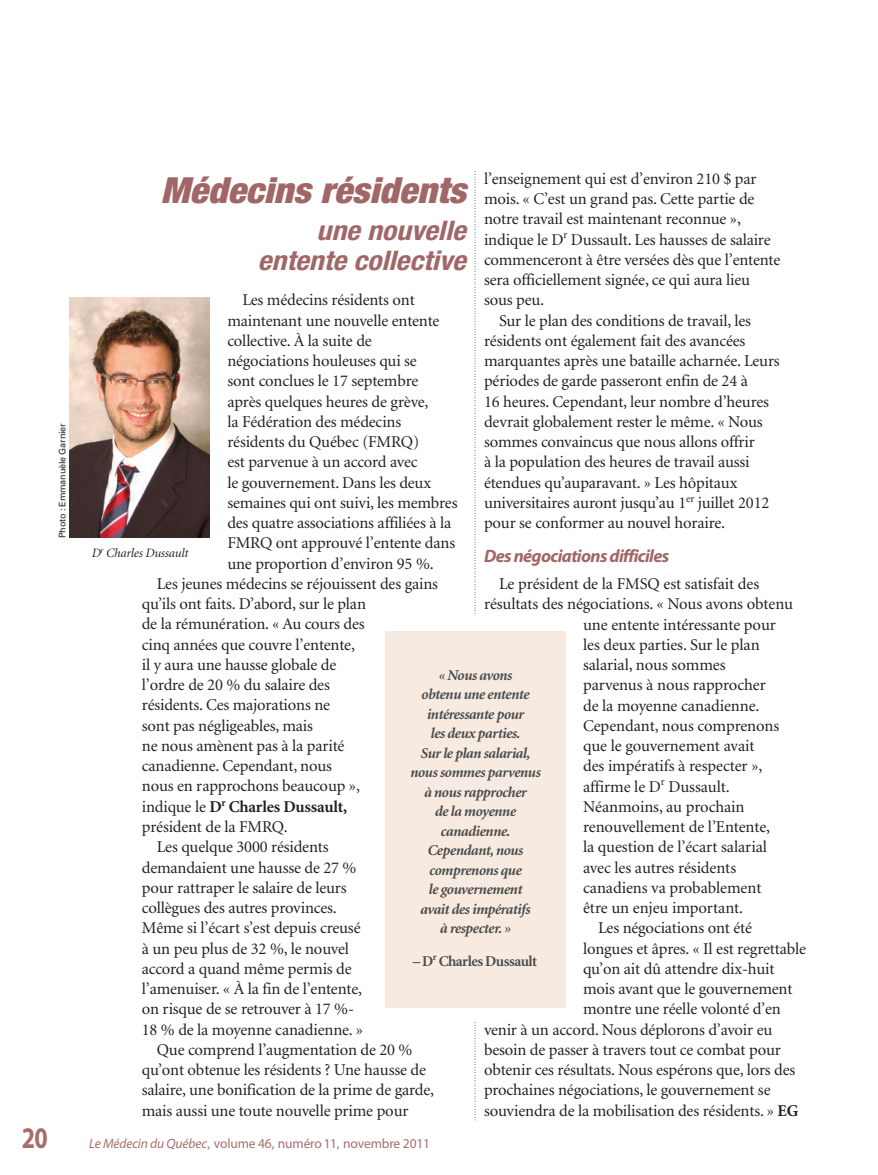
<style>
.page{position:relative;width:878px;height:1175px;background:#fff}
.page>*{position:absolute;margin:0;border:0;box-sizing:border-box;transform-origin:0 0}
.t1{font:italic 900 condensed 36px "Helvetica Neue";color:#a16766;scale:1.05 1}
.t2{font:700 30px "Myriad Pro";color:#a56e6c;scale:.8 1}
.t3{font:italic 700 condensed 27px/30px "Helvetica Neue";color:#a16766;text-align:right;scale:1.1 1}
.t4{font:italic 700 18px "Myriad Pro";letter-spacing:-.035em;color:#a16766}
.t5{font:16.5px "Minion";letter-spacing:-.01em;color:#231f20}
.t6{font:700 16.5px "Minion";letter-spacing:-.01em;color:#231f20}
.t7{font:italic 700 15px/19.5px "Minion";letter-spacing:-.035em;color:#4b4c4d;text-align:center}
.t8{font:700 15px "Minion";letter-spacing:-.035em;color:#4b4c4d}
.t9{font:13.5px "Myriad Pro";letter-spacing:-.01em;color:#a56e6c}
.t10{font:italic 12.75px "Minion";letter-spacing:-.01em;color:#231f20}
.t11{font:9px "Univers";letter-spacing:-.015em;color:#231f20}
.s1{font-weight:700}
.s2{font-weight:400}
.s3{font-style:italic}
</style>
<div class="page">
<svg style="left:474px;top:172px;width:1px;height:442px"></svg>
<svg style="left:474px;top:1022px;width:1px;height:98px"></svg>
<div style="left:385px;top:631px;width:180px;height:376px;background:#f7ebe1"></div>
<img style="left:70px;top:297px;width:139px;height:241px">
<p class="t11" style="left:59px;top:538px;width:116px;rotate:-90deg">Photo : Emmanuèle Garnier</p>
<p class="t5" style="left:484px;top:172px;width:274px">l’enseignement qui est d’environ 210 $ par</p>
<p class="t5" style="left:484px;top:192px;width:272px">mois. « C’est un grand pas. Cette partie de</p>
<p class="t5" style="left:484px;top:212px;width:258px">notre travail est maintenant reconnue »,</p>
<p class="t5" style="left:484px;top:233px;width:288px">indique le D<sup>r</sup> Dussault. Les hausses de salaire</p>
<p class="t5" style="left:484px;top:253px;width:298px">commenceront à être versées dès que l’entente</p>
<p class="t5" style="left:484px;top:273px;width:267px">sera officiellement signée, ce qui aura lieu</p>
<p class="t5" style="left:484px;top:294px;width:62px">sous peu.</p>
<p class="t5" style="left:499px;top:314px;width:253px">Sur le plan des conditions de travail, les</p>
<p class="t5" style="left:484px;top:334px;width:263px">résidents ont également fait des avancées</p>
<p class="t5" style="left:484px;top:354px;width:297px">marquantes après une bataille acharnée. Leurs</p>
<p class="t5" style="left:484px;top:375px;width:265px">périodes de garde passeront enfin de 24 à</p>
<p class="t5" style="left:484px;top:395px;width:286px">16 heures. Cependant, leur nombre d’heures</p>
<p class="t5" style="left:484px;top:415px;width:280px">devrait globalement rester le même. « Nous</p>
<p class="t5" style="left:484px;top:435px;width:272px">sommes convaincus que nous allons offrir</p>
<p class="t5" style="left:484px;top:455px;width:267px">à la population des heures de travail aussi</p>
<p class="t5" style="left:484px;top:476px;width:255px">étendues qu’auparavant. » Les hôpitaux</p>
<p class="t5" style="left:484px;top:496px;width:287px">universitaires auront jusqu’au 1<sup>er</sup> juillet 2012</p>
<p class="t5" style="left:484px;top:516px;width:242px">pour se conformer au nouvel horaire.</p>
<p class="t4" style="left:484px;top:549px;width:187px">Des négociations difficiles</p>
<p class="t5" style="left:499px;top:577px;width:262px">Le président de la FMSQ est satisfait des</p>
<p class="t5" style="left:484px;top:597px;width:310px">résultats des négociations. « Nous avons obtenu</p>
<p class="t5" style="left:583px;top:618px;width:194px">une entente intéressante pour</p>
<p class="t5" style="left:583px;top:638px;width:178px">les deux parties. Sur le plan</p>
<p class="t5" style="left:583px;top:658px;width:144px">salarial, nous sommes</p>
<p class="t5" style="left:583px;top:678px;width:184px">parvenus à nous rapprocher</p>
<p class="t5" style="left:583px;top:699px;width:178px">de la moyenne canadienne.</p>
<p class="t5" style="left:583px;top:719px;width:198px">Cependant, nous comprenons</p>
<p class="t5" style="left:583px;top:739px;width:173px">que le gouvernement avait</p>
<p class="t5" style="left:583px;top:759px;width:181px">des impératifs à respecter »,</p>
<p class="t5" style="left:583px;top:779px;width:148px">affirme le D<sup>r</sup> Dussault.</p>
<p class="t5" style="left:583px;top:800px;width:163px">Néanmoins, au prochain</p>
<p class="t5" style="left:583px;top:820px;width:189px">renouvellement de l’Entente,</p>
<p class="t5" style="left:583px;top:840px;width:185px">la question de l’écart salarial</p>
<p class="t5" style="left:583px;top:861px;width:155px">avec les autres résidents</p>
<p class="t5" style="left:583px;top:881px;width:180px">canadiens va probablement</p>
<p class="t5" style="left:583px;top:901px;width:162px">être un enjeu important.</p>
<p class="t5" style="left:598px;top:921px;width:155px">Les négociations ont été</p>
<p class="t5" style="left:583px;top:941px;width:224px">longues et âpres. « Il est regrettable</p>
<p class="t5" style="left:583px;top:962px;width:193px">qu’on ait dû attendre dix-huit</p>
<p class="t5" style="left:583px;top:982px;width:211px">mois avant que le gouvernement</p>
<p class="t5" style="left:583px;top:1002px;width:199px">montre une réelle volonté d’en</p>
<p class="t5" style="left:484px;top:1022px;width:290px">venir à un accord. Nous déplorons d’avoir eu</p>
<p class="t5" style="left:484px;top:1043px;width:298px">besoin de passer à travers tout ce combat pour</p>
<p class="t5" style="left:484px;top:1063px;width:313px">obtenir ces résultats. Nous espérons que, lors des</p>
<p class="t5" style="left:484px;top:1083px;width:288px">prochaines négociations, le gouvernement se</p>
<p class="t5" style="left:484px;top:1103px;width:316px">souviendra de la mobilisation des résidents. » <span class="s1">EG</span></p>
<h1 class="t1" style="left:161px;top:177px;width:292px">Médecins résidents</h1>
<h3 class="t3" style="left:258px;top:217px;width:191px">une nouvelle entente collective</h3>
<p class="t5" style="left:242px;top:294px;width:174px">Les médecins résidents ont</p>
<p class="t5" style="left:227px;top:314px;width:214px">maintenant une nouvelle entente</p>
<p class="t5" style="left:227px;top:334px;width:146px">collective. À la suite de</p>
<p class="t5" style="left:227px;top:354px;width:191px">négociations houleuses qui se</p>
<p class="t5" style="left:227px;top:375px;width:192px">sont conclues le 17 septembre</p>
<p class="t5" style="left:227px;top:395px;width:203px">après quelques heures de grève,</p>
<p class="t5" style="left:227px;top:415px;width:175px">la Fédération des médecins</p>
<p class="t5" style="left:227px;top:435px;width:193px">résidents du Québec (FMRQ)</p>
<p class="t5" style="left:227px;top:455px;width:192px">est parvenue à un accord avec</p>
<p class="t5" style="left:227px;top:476px;width:205px">le gouvernement. Dans les deux</p>
<p class="t5" style="left:227px;top:496px;width:232px">semaines qui ont suivi, les membres</p>
<p class="t5" style="left:227px;top:516px;width:225px">des quatre associations affiliées à la</p>
<p class="t5" style="left:227px;top:536px;width:229px">FMRQ ont approuvé l’entente dans</p>
<p class="t5" style="left:227px;top:557px;width:208px">une proportion d’environ 95 %.</p>
<p class="t5" style="left:157px;top:577px;width:283px">Les jeunes médecins se réjouissent des gains</p>
<p class="t5" style="left:142px;top:597px;width:226px">qu’ils ont faits. D’abord, sur le plan</p>
<p class="t5" style="left:142px;top:617px;width:224px">de la rémunération. « Au cours des</p>
<p class="t5" style="left:142px;top:638px;width:215px">cinq années que couvre l’entente,</p>
<p class="t5" style="left:142px;top:658px;width:196px">il y aura une hausse globale de</p>
<p class="t5" style="left:142px;top:678px;width:189px">l’ordre de 20 % du salaire des</p>
<p class="t5" style="left:142px;top:698px;width:190px">résidents. Ces majorations ne</p>
<p class="t5" style="left:142px;top:719px;width:173px">sont pas négligeables, mais</p>
<p class="t5" style="left:142px;top:739px;width:204px">ne nous amènent pas à la parité</p>
<p class="t5" style="left:142px;top:759px;width:192px">canadienne. Cependant, nous</p>
<p class="t5" style="left:142px;top:779px;width:220px">nous en rapprochons beaucoup »,</p>
<p class="t6" style="left:142px;top:800px;width:207px"><span class="s2">indique le</span> D<sup>r</sup> Charles Dussault,</p>
<p class="t5" style="left:142px;top:820px;width:147px">président de la FMRQ.</p>
<p class="t5" style="left:157px;top:840px;width:173px">Les quelque 3000 résidents</p>
<p class="t5" style="left:142px;top:861px;width:216px">demandaient une hausse de 27 %</p>
<p class="t5" style="left:142px;top:881px;width:206px">pour rattraper le salaire de leurs</p>
<p class="t5" style="left:142px;top:901px;width:196px">collègues des autres provinces.</p>
<p class="t5" style="left:142px;top:921px;width:220px">Même si l’écart s’est depuis creusé</p>
<p class="t5" style="left:142px;top:942px;width:209px">à un peu plus de 32 %, le nouvel</p>
<p class="t5" style="left:142px;top:962px;width:211px">accord a quand même permis de</p>
<p class="t5" style="left:142px;top:982px;width:222px">l’amenuiser. « À la fin de l’entente,</p>
<p class="t5" style="left:142px;top:1002px;width:214px">on risque de se retrouver à 17 %-</p>
<p class="t5" style="left:142px;top:1022px;width:223px">18 % de la moyenne canadienne. »</p>
<p class="t5" style="left:157px;top:1043px;width:257px">Que comprend l’augmentation de 20 %</p>
<p class="t5" style="left:142px;top:1063px;width:285px">qu’ont obtenue les résidents ? Une hausse de</p>
<p class="t5" style="left:142px;top:1083px;width:294px">salaire, une bonification de la prime de garde,</p>
<p class="t5" style="left:142px;top:1103px;width:268px">mais aussi une toute nouvelle prime pour</p>
<p class="t10" style="left:91px;top:548px;width:98px">D<sup>r</sup> Charles Dussault</p>
<p class="t7" style="left:410px;top:666px;width:132px">« Nous avons<br>obtenu une entente intéressante pour<br>les deux parties.<br>Sur le plan salarial, nous sommes parvenus à nous rapprocher<br>de la moyenne canadienne.<br>Cependant, nous comprenons que<br>le gouvernement<br>avait des impératifs<br>à respecter. »</p>
<p class="t8" style="left:413px;top:955px;width:126px">– D<sup>r</sup> Charles Dussault</p>
<h2 class="t2" style="left:22px;top:1126px;width:34px">20</h2>
<p class="t9" style="left:89px;top:1138px;width:342px"><span class="s3">Le Médecin du Québec</span>, volume 46, numéro 11, novembre 2011</p>
</div>
